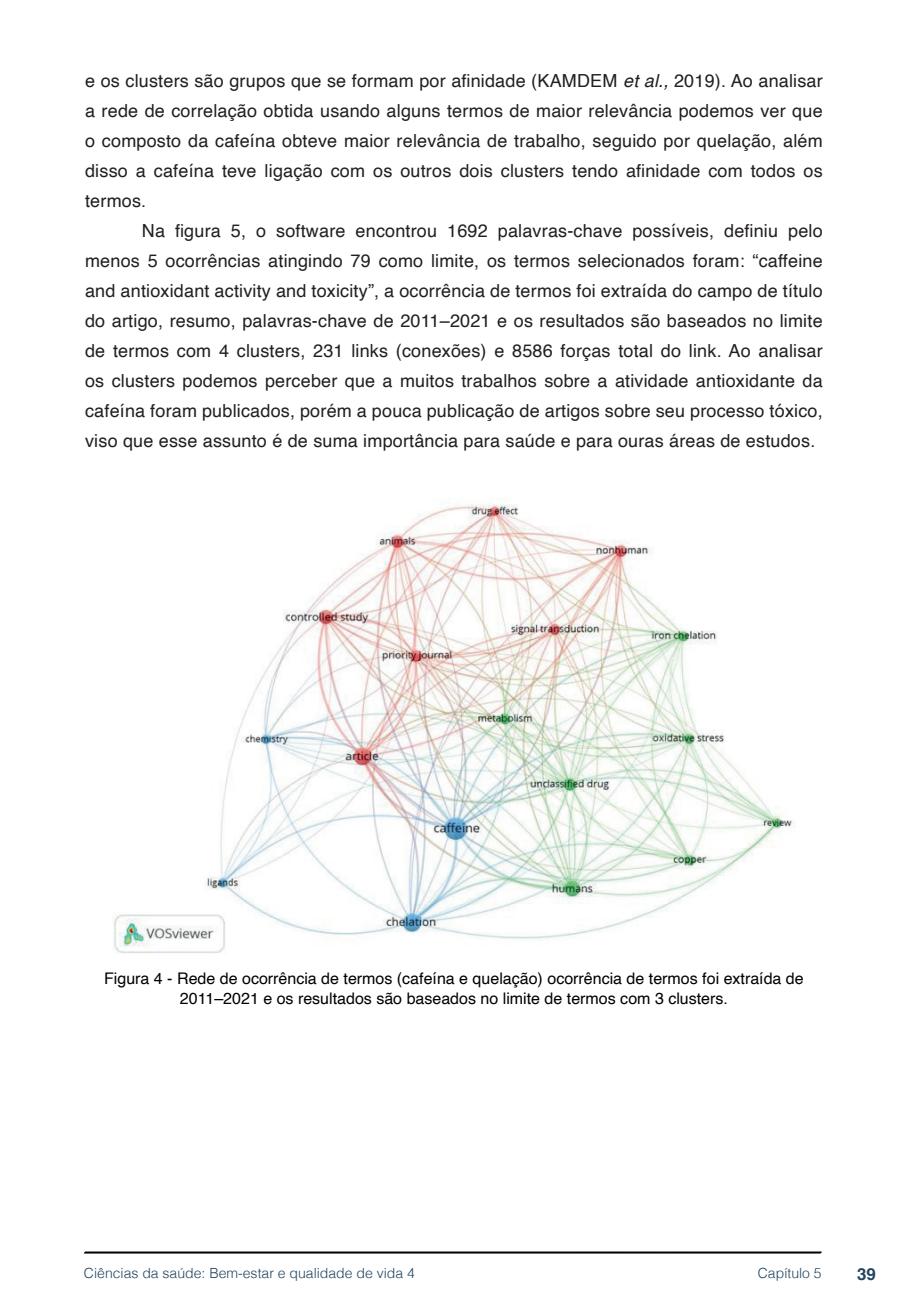
<style>
.page{position:relative;width:908px;height:1304px;background:#fff}
.page>*{position:absolute;margin:0;border:0;box-sizing:border-box;transform-origin:0 0}
.txt{font:18px/30px "Helvetica";letter-spacing:.01em;color:#231f20;text-align:justify}
.t1{font:700 16.8px "Helvetica";color:#23445f}
.imagens_graf_tab{font:16px/19.2px "Helvetica";color:#000;text-align:center}
.t2{font:300 14px "Helvetica";color:#23445f}
.s1{font-style:italic}
</style>
<div class="page">
<svg style="left:84px;top:1251px;width:737px;height:3px;background:#515151"></svg>
<img style="left:112px;top:503px;width:683px;height:450px">
<p class="txt" style="left:85px;top:66px;width:738px">e os clusters são grupos que se formam por afinidade (KAMDEM <span class="s1">et al.,</span> 2019). Ao analisar a rede de correlação obtida usando alguns termos de maior relevância podemos ver que o composto da cafeína obteve maior relevância de trabalho, seguido por quelação, além disso a cafeína teve ligação com os outros dois clusters tendo afinidade com todos os termos.</p>
<p class="txt" style="left:85px;top:216px;width:738px;text-indent:57px">Na figura 5, o software encontrou 1692 palavras-chave possíveis, definiu pelo menos 5 ocorrências atingindo 79 como limite, os termos selecionados foram: “caffeine and antioxidant activity and toxicity”, a ocorrência de termos foi extraída do campo de título do artigo, resumo, palavras-chave de 2011–2021 e os resultados são baseados no limite de termos com 4 clusters, 231 links (conexões) e 8586 forças total do link. Ao analisar os clusters podemos perceber que a muitos trabalhos sobre a atividade antioxidante da cafeína foram publicados, porém a pouca publicação de artigos sobre seu processo tóxico, viso que esse assunto é de suma importância para saúde e para ouras áreas de estudos.</p>
<p class="imagens_graf_tab" style="left:104px;top:970px;width:700px">Figura 4 - Rede de ocorrência de termos (cafeína e quelação) ocorrência de termos foi extraída de<br>2011–2021 e os resultados são baseados no limite de termos com 3 clusters.</p>
<p class="t2" style="left:84px;top:1261px;width:332px">Ciências da saúde: Bem-estar e qualidade de vida 4</p>
<p class="t2" style="left:757px;top:1261px;width:65px">Capítulo 5</p>
<p class="t1" style="left:856px;top:1264px;width:20px">39</p>
</div>
